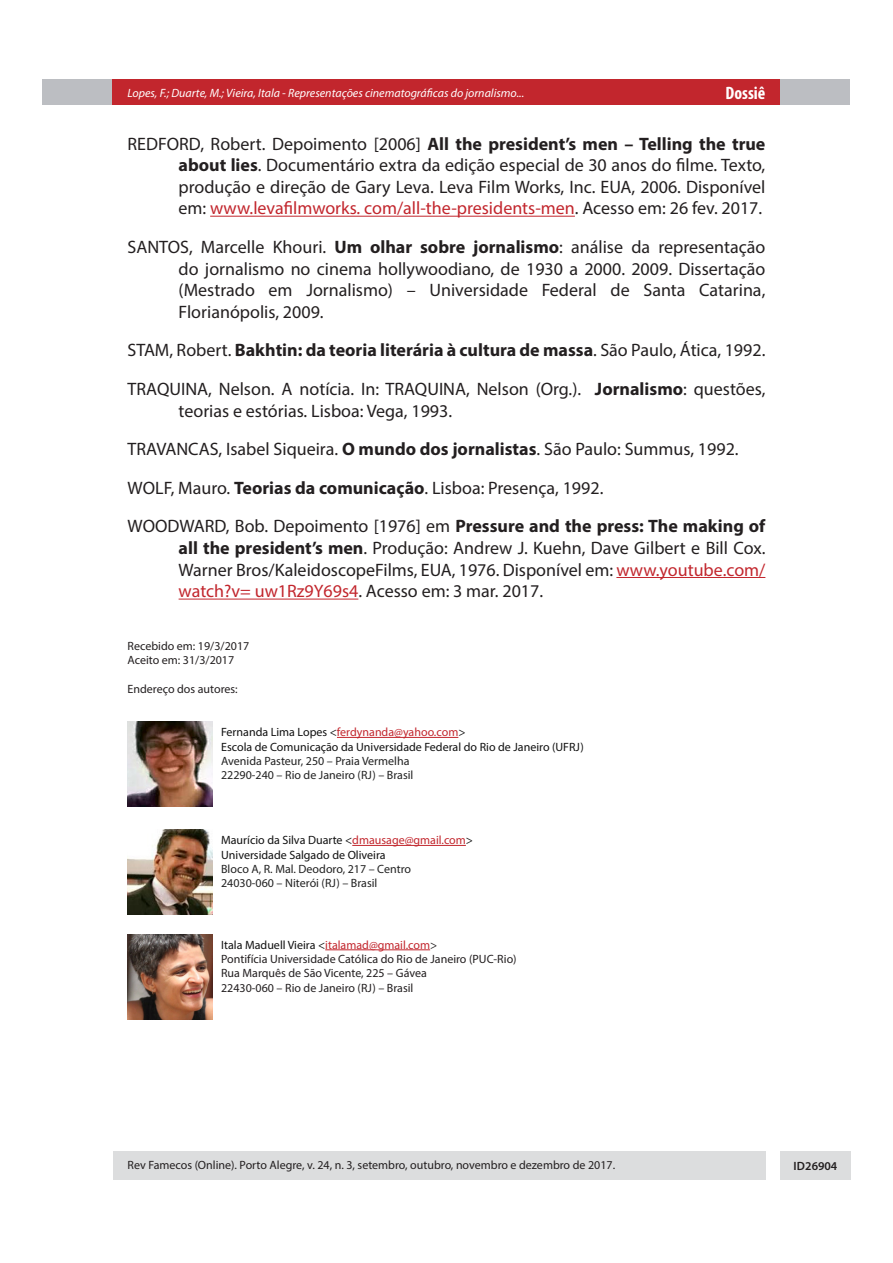
<style>
.page{position:relative;width:893px;height:1263px;background:#fff}
.page>*{position:absolute;margin:0;border:0;box-sizing:border-box;transform-origin:0 0}
.Interna_-_referência{font:18px/21.6px "Myriad Pro";color:#231f20;text-align:justify}
.Interna_-_referência-2{font:700 18px "Myriad Pro";color:#231f20}
.t1{font:700 condensed 18px "Myriad Pro";color:#fff}
.Interna_-_aceite_e_d{font:12px "Myriad Pro";color:#231f20}
.Interna_-_aceite_e_d-2{font:12px "Myriad Pro";color:#111}
.Interna_-_aceite_e_d-3{font:12px "Myriad Pro";color:#222}
.t2{font:italic 12px "Myriad Pro";color:#fff}
.Interna_-_aceite_e_d-4{font:12px "Myriad Pro";color:#c2262d}
.t3{font:600 12px "Myriad Pro";color:#231f20}
.s1{font-weight:700}
.s2{color:#c2262d}
.s3{font-weight:400}
.s4{color:#111}
.s5{color:#231f20}
</style>
<div class="page">
<div style="left:43px;top:80px;width:807px;height:25px;background:#bcbec2"></div>
<div style="left:113px;top:80px;width:667px;height:25px;background:#c2262d"></div>
<div style="left:780px;top:1151px;width:70px;height:28px;background:#dcddde"></div>
<div style="left:113px;top:1151px;width:652px;height:28px;background:#dcddde"></div>
<hr style="left:210px;top:216px;width:365px;height:1px;background:#c2262d">
<hr style="left:616px;top:577px;width:149px;height:1px;background:#c2262d">
<hr style="left:179px;top:599px;width:179px;height:1px;background:#c2262d">
<hr style="left:337px;top:737px;width:121px;height:1px;background:#c2262d">
<hr style="left:352px;top:845px;width:114px;height:1px;background:#c2262d">
<hr style="left:325px;top:949px;width:105px;height:1px;background:#c2262d">
<img style="left:128px;top:722px;width:85px;height:85px">
<img style="left:128px;top:830px;width:85px;height:85px">
<img style="left:128px;top:934px;width:85px;height:85px">
<p class="t2" style="left:128px;top:85px;width:398px">Lopes, F.; Duarte, M.; Vieira, Itala - Representações cinematográficas do jornalismo...</p>
<p class="t1" style="left:726px;top:82px;width:41px">Dossiê</p>
<p class="Interna_-_referência" style="left:179px;top:132px;width:588px;text-indent:-51px">REDFORD, Robert. Depoimento [2006] <span class="s1">All the president’s men – Telling the true about lies</span>. Documentário extra da edição especial de 30 anos do filme. Texto, produção e direção de Gary Leva. Leva Film Works, Inc. EUA, 2006. Disponível em: <span class="s2">www.levafilmworks. com/all-the-presidents-men</span>. Acesso em: 26 fev. 2017.</p>
<p class="Interna_-_referência" style="left:179px;top:236px;width:588px;text-indent:-51px">SANTOS, Marcelle Khouri. <span class="s1">Um olhar sobre jornalismo</span>: análise da representação do jornalismo no cinema hollywoodiano, de 1930 a 2000. 2009. Dissertação (Mestrado em Jornalismo) – Universidade Federal de Santa Catarina, Florianópolis, 2009.</p>
<p class="Interna_-_referência-2" style="left:128px;top:339px;width:639px"><span class="s3">STAM, Robert.</span> Bakhtin: da teoria literária à cultura de massa<span class="s3">. São Paulo, Ática, 1992.</span></p>
<p class="Interna_-_referência" style="left:179px;top:378px;width:588px;text-indent:-51px">TRAQUINA, Nelson. A notícia. In: TRAQUINA, Nelson (Org.). <span class="s1">Jornalismo</span>: questões, teorias e estórias. Lisboa: Vega, 1993.</p>
<p class="Interna_-_referência" style="left:128px;top:438px;width:613px">TRAVANCAS, Isabel Siqueira. <span class="s1">O mundo dos jornalistas</span>. São Paulo: Summus, 1992.</p>
<p class="Interna_-_referência" style="left:128px;top:477px;width:477px">WOLF, Mauro. <span class="s1">Teorias da comunicação</span>. Lisboa: Presença, 1992.</p>
<p class="Interna_-_referência" style="left:179px;top:515px;width:588px;text-indent:-51px">WOODWARD, Bob. Depoimento [1976] em <span class="s1">Pressure and the press: The making of all the president’s men</span>. Produção: Andrew J. Kuehn, Dave Gilbert e Bill Cox.<br>Warner Bros/KaleidoscopeFilms, EUA, 1976. Disponível em: <span class="s2">www.youtube.com/ watch?v= uw1Rz9Y69s4</span>. Acesso em: 3 mar. 2017.</p>
<p class="Interna_-_aceite_e_d" style="left:128px;top:638px;width:123px">Recebido em: 19/3/2017</p>
<p class="Interna_-_aceite_e_d" style="left:128px;top:653px;width:108px">Aceito em: 31/3/2017</p>
<p class="Interna_-_aceite_e_d" style="left:128px;top:681px;width:112px">Endereço dos autores:</p>
<p class="Interna_-_aceite_e_d-4" style="left:221px;top:725px;width:246px"><span class="s4">Fernanda Lima Lopes &lt;</span>ferdynanda@yahoo.com<span class="s4">&gt;</span></p>
<p class="Interna_-_aceite_e_d-2" style="left:221px;top:739px;width:364px">Escola de Comunicação da Universidade Federal do Rio de Janeiro (UFRJ)</p>
<p class="Interna_-_aceite_e_d-3" style="left:221px;top:753px;width:190px">Avenida Pasteur, 250 – Praia Vermelha</p>
<p class="Interna_-_aceite_e_d-3" style="left:221px;top:768px;width:194px">22290-240 – Rio de Janeiro (RJ) – Brasil</p>
<p class="Interna_-_aceite_e_d-2" style="left:221px;top:833px;width:253px">Maurício da Silva Duarte &lt;<span class="s2">dmausage@gmail.com</span>&gt;</p>
<p class="Interna_-_aceite_e_d-2" style="left:221px;top:847px;width:166px">Universidade Salgado de Oliveira</p>
<p class="Interna_-_aceite_e_d-3" style="left:221px;top:861px;width:191px">Bloco A, R. Mal. Deodoro, 217 – Centro</p>
<p class="Interna_-_aceite_e_d-3" style="left:221px;top:876px;width:158px">24030-060 – Niterói (RJ) – Brasil</p>
<p class="Interna_-_aceite_e_d-2" style="left:221px;top:937px;width:218px">Itala Maduell Vieira &lt;<span class="s2">italamad@gmail.com</span><span class="s5">&gt;</span></p>
<p class="Interna_-_aceite_e_d" style="left:221px;top:951px;width:297px">Pontifícia Universidade Católica do Rio de Janeiro (PUC-Rio)</p>
<p class="Interna_-_aceite_e_d" style="left:221px;top:966px;width:207px">Rua Marquês de São Vicente, 225 – Gávea</p>
<p class="Interna_-_aceite_e_d" style="left:221px;top:980px;width:194px">22430-060 – Rio de Janeiro (RJ) – Brasil</p>
<p class="Interna_-_aceite_e_d" style="left:128px;top:1158px;width:489px">Rev Famecos (Online). Porto Alegre, v. 24, n. 3, setembro, outubro, novembro e dezembro de 2017.</p>
<p class="t3" style="left:793px;top:1158px;width:45px">ID26904</p>
</div>
